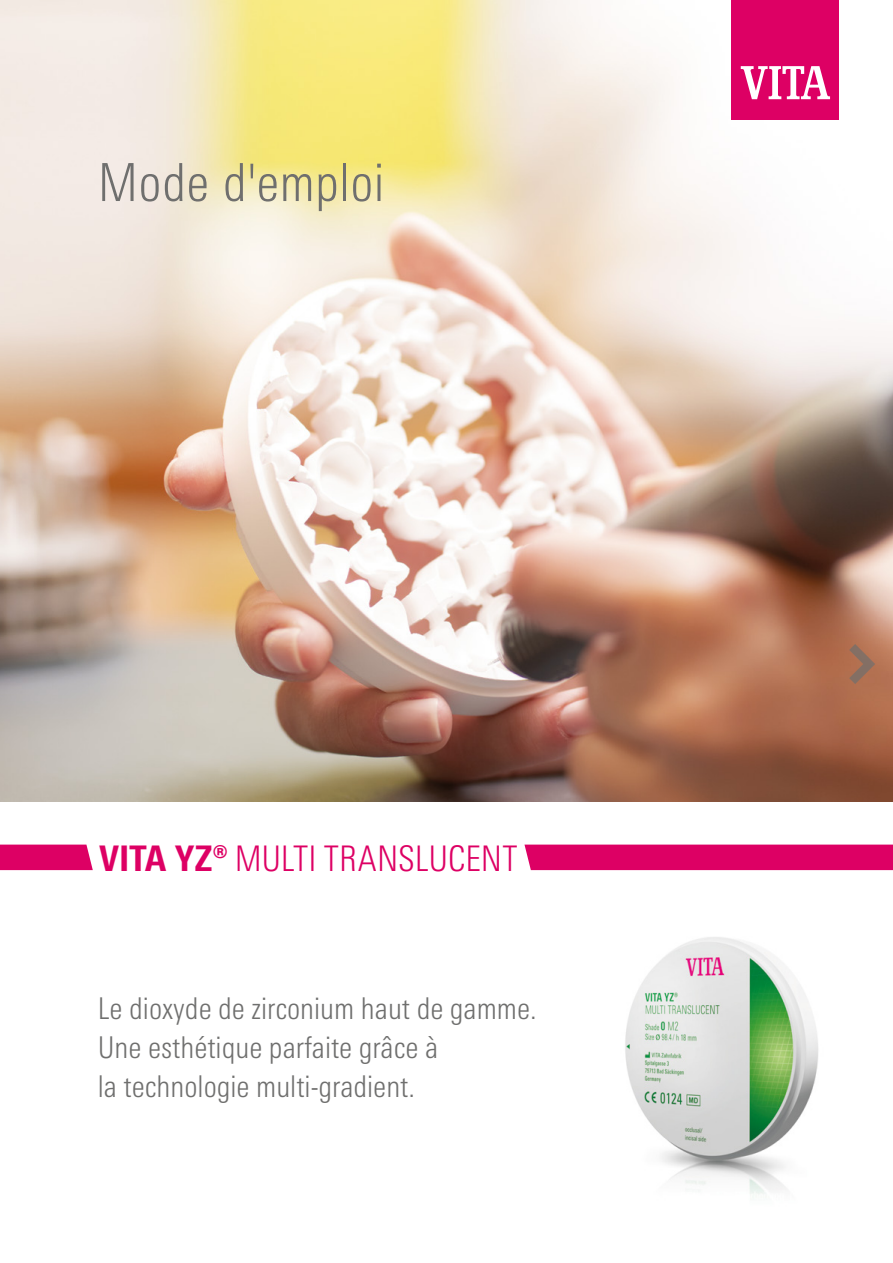
<style>
.page{position:relative;width:893px;height:1263px;background:#fff}
.page>*{position:absolute;margin:0;border:0;box-sizing:border-box;transform-origin:0 0}
.t1{font:300 condensed 52.5px "Univers Next Pro";letter-spacing:.005em;color:#6f6f6e}
.t2{font:300 condensed 35.25px "Univers Next Pro";letter-spacing:-.005em;color:#dd0064}
.t3{font:300 condensed 30px/39px "Univers Next Pro";color:#6f6f6e}
.s1{font-weight:800}
</style>
<div class="page">
<svg style="left:0;top:844px;width:93px;height:26px;background:#de0e6d"></svg>
<div style="left:524px;top:844px;width:369px;height:26px;background:#dd0064"></div>
<img style="left:0;top:0;width:893px;height:801px">
<div style="left:732px;top:0;width:107px;height:119px;background:#dd0064"></div>
<svg style="left:741px;top:66px;width:89px;height:33px"></svg>
<img style="left:625px;top:937px;width:193px;height:257px">
<svg style="left:849px;top:644px;width:26px;height:40px"></svg>
<h1 class="t1" style="left:98px;top:152px;width:288px">Mode d'emploi</h1>
<p class="t2" style="left:99px;top:838px;width:420px"><span class="s1">VITA YZ®</span> MULTI TRANSLUCENT</p>
<p class="t3" style="left:98px;top:989px;width:440px">Le dioxyde de zirconium haut de gamme.<br>Une esthétique parfaite grâce à<br>la technologie multi-gradient.</p>
</div>
